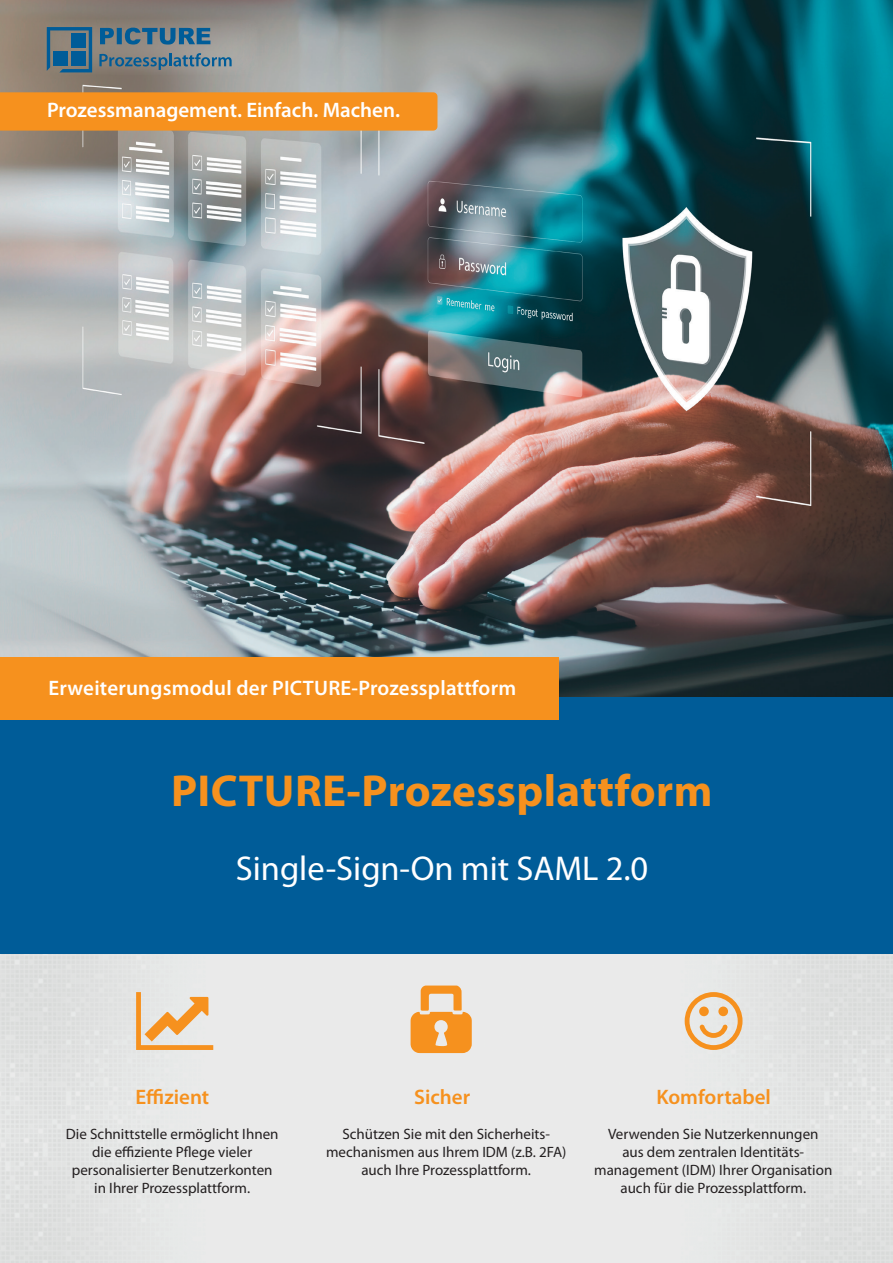
<style>
.page{position:relative;width:893px;height:1263px;background:#fff}
.page>*{position:absolute;margin:0;border:0;box-sizing:border-box;transform-origin:0 0}
.t1{font:700 45px "Myriad Pro";letter-spacing:.01em;color:#f6911e}
.t2{font:34.5px "Myriad Pro";color:#fff}
.t3{font:600 21px "Myriad Pro";letter-spacing:.005em;color:#fff}
.t4{font:600 21px "Myriad Pro";color:#f6911e}
.t5{font:15px/18px "Myriad Pro";color:#231f20;text-align:center}
</style>
<div class="page">
<img style="left:0;top:0;width:893px;height:697px">
<div style="left:0;top:697px;width:893px;height:257px;background:#005c98"></div>
<svg style="left:43px;top:19px;width:216px;height:56px"></svg>
<svg style="left:99px;top:53px;width:133px;height:17px"></svg>
<svg style="left:47px;top:27px;width:45px;height:45px"></svg>
<div style="left:71px;top:33px;width:15px;height:15px;background:#005c98"></div>
<div style="left:71px;top:51px;width:15px;height:15px;background:#005c98"></div>
<div style="left:53px;top:51px;width:15px;height:15px;background:#005c98"></div>
<svg style="left:100px;top:28px;width:110px;height:17px"></svg>
<div style="left:0;top:657px;width:558px;height:63px;background:#f6911e"></div>
<div style="left:0;top:92px;width:437px;height:39px;background:#f6911e"></div>
<div style="left:136px;top:992px;width:77px;height:58px;background:#e7e9e8"></div>
<div style="left:411px;top:984px;width:61px;height:69px;background:#eaeaea"></div>
<div style="left:685px;top:992px;width:57px;height:58px;background:#e7e9e8"></div>
<h3 class="t3" style="left:47px;top:97px;width:354px">Prozessmanagement. Einfach. Machen.</h3>
<h3 class="t3" style="left:48px;top:675px;width:469px">Erweiterungsmodul der PICTURE-Prozessplattform</h3>
<h1 class="t1" style="left:171px;top:762px;width:543px">PICTURE-Prozessplattform</h1>
<h2 class="t2" style="left:236px;top:847px;width:414px">Single-Sign-On mit SAML 2.0</h2>
<h3 class="t4" style="left:136px;top:1083px;width:75px">Effizient</h3>
<h3 class="t4" style="left:414px;top:1083px;width:58px">Sicher</h3>
<h3 class="t4" style="left:656px;top:1083px;width:116px">Komfortabel</h3>
<p class="t5" style="left:326px;top:1124px;width:242px">Schützen Sie mit den Sicherheits&shy;mechanismen aus Ihrem IDM (z.B. 2FA) auch Ihre Prozessplattform.</p>
<p class="t5" style="left:66px;top:1124px;width:214px">Die Schnittstelle ermöglicht Ihnen die effiziente Pflege vieler personalisierter Benutzerkonten in Ihrer Prozessplattform.</p>
<p class="t5" style="left:594px;top:1124px;width:240px">Verwenden Sie Nutzerkennungen<br>aus dem zentralen Identitäts&shy;management (IDM) Ihrer Organisation auch für die Prozessplattform.</p>
</div>
